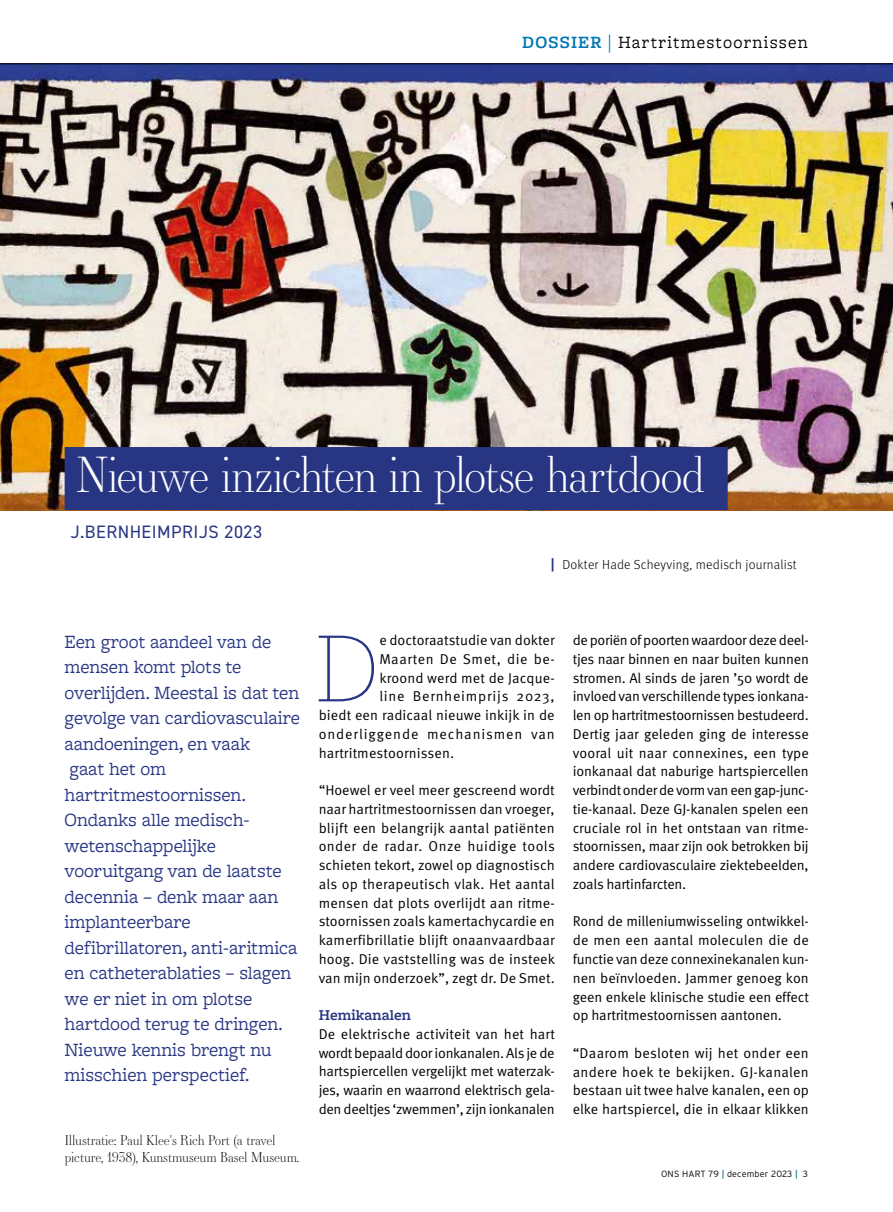
<style>
.page{position:relative;width:893px;height:1212px;background:#fff}
.page>*{position:absolute;margin:0;border:0;box-sizing:border-box;transform-origin:0 0}
.t1{font:100 99px "Jubilat";color:#283583}
.t2{font:300 48px "Essonnes Display";letter-spacing:-.04em;color:#fff}
.t3{font:19.5px/25.5px "Freight Macro Pro";letter-spacing:-.01em;color:#283583}
.t4{font:18px "Freight Macro Pro";letter-spacing:.06em;color:#000}
.t5{font:18px "DIN2014";letter-spacing:.025em;color:#283583}
.t6{font:600 15.75px "Freight Macro Pro";color:#283583}
.t7{font:14.25px/18.8px "Meta Pro Norm";color:#000;text-align:justify}
.t8{font:14.25px "Meta Pro Norm";letter-spacing:.06em;color:#000}
.t9{font:14.25px "Meta Pro Norm";letter-spacing:.055em;color:#000}
.t10{font:14.25px "Meta Pro Norm";letter-spacing:.035em;color:#000}
.t11{font:300 13.5px/16.2px "Essonnes Display";letter-spacing:-.01em;color:#000}
.t12{font:300 13.2px "Meta Pro";letter-spacing:.02em;color:#000}
.t13{font:300 9px "Interstate";letter-spacing:.02em;color:#000}
.s1{font-weight:600;color:#0078b3}
.s2{font-family:"Source Serif 4 Display";font-weight:700;color:#0078b3}
.s3{font-family:"Interstate";font-weight:700;font-size:13.5px;color:#283583}
.s4{font-weight:400;color:#00627d}
</style>
<div class="page">
<img style="left:0;top:65px;width:893px;height:445px">
<div style="left:65px;top:447px;width:663px;height:63px;background:#283583"></div>
<hr style="left:0;top:64px;width:893px;height:1px;background:#000">
<p class="t4" style="left:522px;top:30px;width:287px"><span class="s1">DOSSIER</span> <span class="s2">|</span> Hartritmestoornissen</p>
<h2 class="t2" style="left:77px;top:441px;width:630px">Nieuwe inzichten in plotse hartdood</h2>
<p class="t5" style="left:71px;top:521px;width:193px">J.BERNHEIMPRIJS 2023</p>
<p class="t12" style="left:551px;top:554px;width:248px"><span class="s3">|</span> Dokter Hade Scheyving, medisch journalist</p>
<p class="t3" style="left:65px;top:628px;width:237px">Een groot aandeel van de mensen komt plots te overlijden. Meestal is dat ten gevolge van cardiovasculaire aandoeningen, en vaak<br>gaat het om hartritmestoornissen.<br>Ondanks alle medisch&shy;wetenschappelijke vooruitgang van de laatste decennia – denk maar aan implanteerbare defibrillatoren, anti-aritmica en catheterablaties – slagen we er niet in om plotse hartdood terug te dringen.<br>Nieuwe kennis brengt nu misschien perspectief.</p>
<h1 class="t1" style="left:316px;top:607px;width:63px">D</h1>
<p class="t7" style="left:379px;top:630px;width:177px">e doctoraatstudie van dokter</p>
<p class="t10" style="left:379px;top:648px;width:177px">Maarten De Smet, die be-</p>
<p class="t7" style="left:379px;top:667px;width:177px">kroond werd met de Jacque-</p>
<p class="t9" style="left:379px;top:686px;width:177px">line Bernheimprijs 2023,</p>
<p class="t7" style="left:319px;top:705px;width:238px">biedt een radicaal nieuwe inkijk in de</p>
<p class="t8" style="left:319px;top:723px;width:238px">onderliggende mechanismen van</p>
<p class="t7" style="left:319px;top:742px;width:137px">hartritmestoornissen.</p>
<p class="t7" style="left:319px;top:780px;width:238px">“Hoewel er veel meer gescreend wordt naar hartritmestoornissen dan vroeger, blijft een belangrijk aantal patiënten onder de radar. Onze huidige tools schieten tekort, zowel op diagnostisch als op therapeutisch vlak. Het aantal mensen dat plots overlijdt aan ritme&shy;stoornissen zoals kamertachycardie en kamerfibrillatie blijft onaanvaardbaar hoog. Die vaststelling was de insteek van mijn onderzoek”, zegt dr. De Smet.</p>
<p class="t6" style="left:319px;top:1004px;width:94px">Hemikanalen</p>
<p class="t7" style="left:319px;top:1024px;width:238px">De elektrische activiteit van het hart wordt bepaald door ionkanalen. Als je de hartspiercellen vergelijkt met waterzak&shy;jes, waarin en waarrond elektrisch gela&shy;den deeltjes ‘zwemmen’, zijn ionkanalen</p>
<p class="t11" style="left:65px;top:1132px;width:236px">Illustratie: Paul Klee's Rich Port (a travel picture, 1938), Kunstmuseum Basel Museum.</p>
<p class="t7" style="left:573px;top:630px;width:238px">de poriën of poorten waardoor deze deel&shy;tjes naar binnen en naar buiten kunnen stromen. Al sinds de jaren ’50 wordt de invloed van verschillende types ionkana&shy;len op hartritmestoornissen bestudeerd.<br>Dertig jaar geleden ging de interesse vooral uit naar connexines, een type ionkanaal dat naburige hartspiercellen verbindt onder de vorm van een gap-junc&shy;tie-kanaal. Deze GJ-kanalen spelen een cruciale rol in het ontstaan van ritme&shy;stoornissen, maar zijn ook betrokken bij andere cardiovasculaire ziektebeelden, zoals hartinfarcten.</p>
<p class="t7" style="left:573px;top:911px;width:238px">Rond de milleniumwisseling ontwikkel&shy;de men een aantal moleculen die de functie van deze connexinekanalen kun&shy;nen beïnvloeden. Jammer genoeg kon geen enkele klinische studie een effect op hartritmestoornissen aantonen.</p>
<p class="t7" style="left:573px;top:1042px;width:238px">“Daarom besloten wij het onder een andere hoek te bekijken. GJ-kanalen bestaan uit twee halve kanalen, een op elke hartspiercel, die in elkaar klikken</p>
<p class="t13" style="left:661px;top:1168px;width:148px">ONS HART 79 <span class="s4">|</span> december 2023 <span class="s4">|</span> 3</p>
</div>
